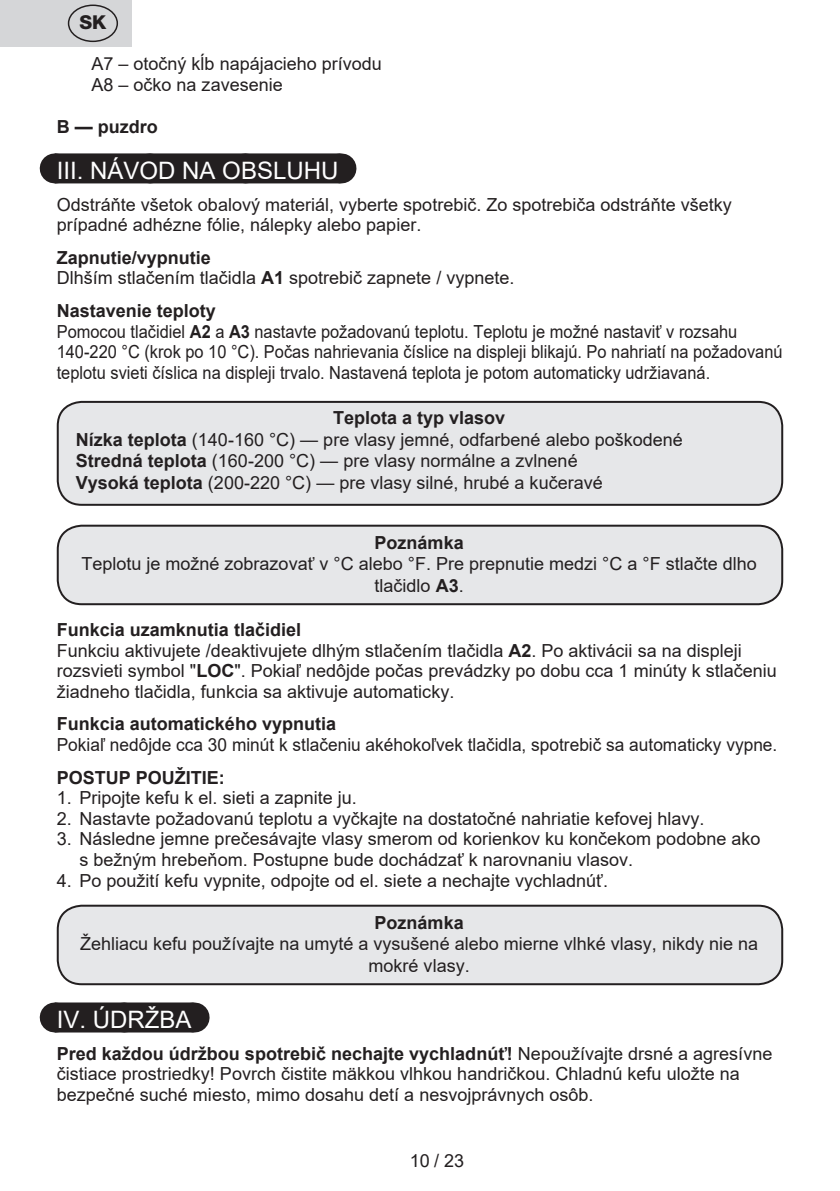
<style>
.page{position:relative;width:840px;height:1191px;background:#fff}
.page>*{position:absolute;margin:0;border:0;box-sizing:border-box;transform-origin:0 0}
.Grafický_nadpis_ETA{font:24px "Arial";color:#fff}
.t1{font:800 19.2px "Helvetica Neue OT";color:#231f20}
.Normální{font:18px/20.6px "Arial";color:#231f20}
.Normální-2{font:18px/20.6px "Arial";color:#231f20;scale:.91 1}
.Normální-3{font:700 18px "Arial";color:#231f20}
.Normální-4{font:18px "Arial";color:#231f20;scale:.96 1}
.s1{font-weight:700}
</style>
<div class="page">
<div style="left:55px;top:153px;width:285px;height:30px;background:#231f20"></div>
<svg style="left:150px;top:153px;width:143px;height:1px"></svg>
<hr style="left:340px;top:153px;width:1px;height:30px;background:#231f20">
<div style="left:55px;top:1002px;width:138px;height:30px;background:#231f20"></div>
<svg style="left:124px;top:1002px;width:35px;height:1px"></svg>
<hr style="left:193px;top:1002px;width:1px;height:30px;background:#231f20">
<div style="left:58px;top:402px;width:723px;height:103px;background:#e6e7e9;border-radius:24px"></div>
<div style="left:57px;top:401px;width:725px;height:105px;border:2px solid #231f20;border-radius:24px"></div>
<div style="left:58px;top:525px;width:723px;height:79px;background:#e6e7e9;border-radius:24px"></div>
<div style="left:57px;top:524px;width:725px;height:81px;border:2px solid #231f20;border-radius:24px"></div>
<div style="left:58px;top:905px;width:723px;height:79px;background:#e6e7e9;border-radius:24px"></div>
<div style="left:57px;top:904px;width:725px;height:81px;border:2px solid #231f20;border-radius:24px"></div>
<div style="left:0;top:0;width:131px;height:47px;background:#d5d6d8"></div>
<div style="left:68px;top:5px;width:50px;height:37px;border:1px solid #231f20;border-radius:50%"></div>
<p class="t1" style="left:79px;top:11px;width:28px">SK</p>
<p class="Normální" style="left:91px;top:53px;width:292px">A7 – otočný kĺb napájacieho prívodu</p>
<p class="Normální" style="left:91px;top:74px;width:193px">A8 – očko na zavesenie</p>
<p class="Normální-3" style="left:57px;top:114px;width:102px">B — puzdro</p>
<p class="Grafický_nadpis_ETA" style="left:57px;top:154px;width:283px">III. NÁVOD NA OBSLUHU</p>
<p class="Normální" style="left:57px;top:194px;width:676px">Odstráňte všetok obalový materiál, vyberte spotrebič. Zo spotrebiča odstráňte všetky prípadné adhézne fólie, nálepky alebo papier.</p>
<p class="Normální-3" style="left:57px;top:245px;width:156px">Zapnutie/vypnutie</p>
<p class="Normální" style="left:57px;top:268px;width:459px">Dlhším stlačením tlačidla <span class="s1">A1</span> spotrebič zapnete / vypnete.</p>
<p class="Normální-3" style="left:57px;top:298px;width:161px">Nastavenie teploty</p>
<p class="Normální-2" style="left:57px;top:321px;width:798px">Pomocou tlačidiel <span class="s1">A2</span> a <span class="s1">A3</span> nastavte požadovanú teplotu. Teplotu je možné nastaviť v rozsahu<br>140-220 °C (krok po 10 °C). Počas nahrievania číslice na displeji blikajú. Po nahriatí na požadovanú teplotu svieti číslica na displeji trvalo. Nastavená teplota je potom automaticky udržiavaná.</p>
<p class="Normální-3" style="left:333px;top:405px;width:174px">Teplota a typ vlasov</p>
<p class="Normální" style="left:76px;top:429px;width:608px"><span class="s1">Nízka teplota</span> (140-160 °C) — pre vlasy jemné, odfarbené alebo poškodené</p>
<p class="Normální" style="left:76px;top:450px;width:503px"><span class="s1">Stredná teplota</span> (160-200 °C) — pre vlasy normálne a zvlnené</p>
<p class="Normální" style="left:76px;top:472px;width:528px"><span class="s1">Vysoká teplota</span> (200-220 °C) — pre vlasy silné, hrubé a kučeravé</p>
<p class="Normální-3" style="left:374px;top:530px;width:91px">Poznámka</p>
<p class="Normální" style="left:81px;top:553px;width:676px;line-height:21.6px;text-align:center">Teplotu je možné zobrazovať v °C alebo °F. Pre prepnutie medzi °C a °F stlačte dlho tlačidlo <span class="s1">A3</span>.</p>
<p class="Normální-3" style="left:57px;top:617px;width:246px">Funkcia uzamknutia tlačidiel</p>
<p class="Normální" style="left:57px;top:640px;width:721px">Funkciu aktivujete /deaktivujete dlhým stlačením tlačidla <span class="s1">A2</span>. Po aktivácii sa na displeji rozsvieti symbol "<span class="s1">LOC</span>". Pokiaľ nedôjde počas prevádzky po dobu cca 1 minúty k stlačeniu žiadneho tlačidla, funkcia sa aktivuje automaticky.</p>
<p class="Normální-3" style="left:57px;top:711px;width:281px">Funkcia automatického vypnutia</p>
<p class="Normální-4" style="left:57px;top:732px;width:751px">Pokiaľ nedôjde cca 30 minút k stlačeniu akéhokoľvek tlačidla, spotrebič sa automaticky vypne.</p>
<p class="Normální-3" style="left:57px;top:764px;width:170px">POSTUP POUŽITIE:</p>
<p class="Normální" style="left:57px;top:787px;width:301px">1. Pripojte kefu k el. sieti a zapnite ju.</p>
<p class="Normální" style="left:57px;top:808px;width:649px">2. Nastavte požadovanú teplotu a vyčkajte na dostatočné nahriatie kefovej hlavy.</p>
<p class="Normální" style="left:79px;top:828px;width:682px;text-indent:-23px">3. Následne jemne prečesávajte vlasy smerom od korienkov ku končekom podobne ako s bežným hrebeňom. Postupne bude dochádzať k narovnaniu vlasov.</p>
<p class="Normální" style="left:57px;top:870px;width:552px">4. Po použití kefu vypnite, odpojte od el. siete a nechajte vychladnúť.</p>
<p class="Normální-3" style="left:374px;top:910px;width:91px">Poznámka</p>
<p class="Normální" style="left:80px;top:933px;width:679px;line-height:22px;text-align:center">Žehliacu kefu používajte na umyté a vysušené alebo mierne vlhké vlasy, nikdy nie na mokré vlasy.</p>
<p class="Grafický_nadpis_ETA" style="left:57px;top:1002px;width:136px">IV. ÚDRŽBA</p>
<p class="Normální" style="left:57px;top:1043px;width:716px"><span class="s1">Pred každou údržbou spotrebič nechajte vychladnúť!</span> Nepoužívajte drsné a agresívne čistiace prostriedky! Povrch čistite mäkkou vlhkou handričkou. Chladnú kefu uložte na bezpečné suché miesto, mimo dosahu detí a nesvojprávnych osôb.</p>
<p class="Normální" style="left:410px;top:1150px;width:56px">10 / 23</p>
</div>
